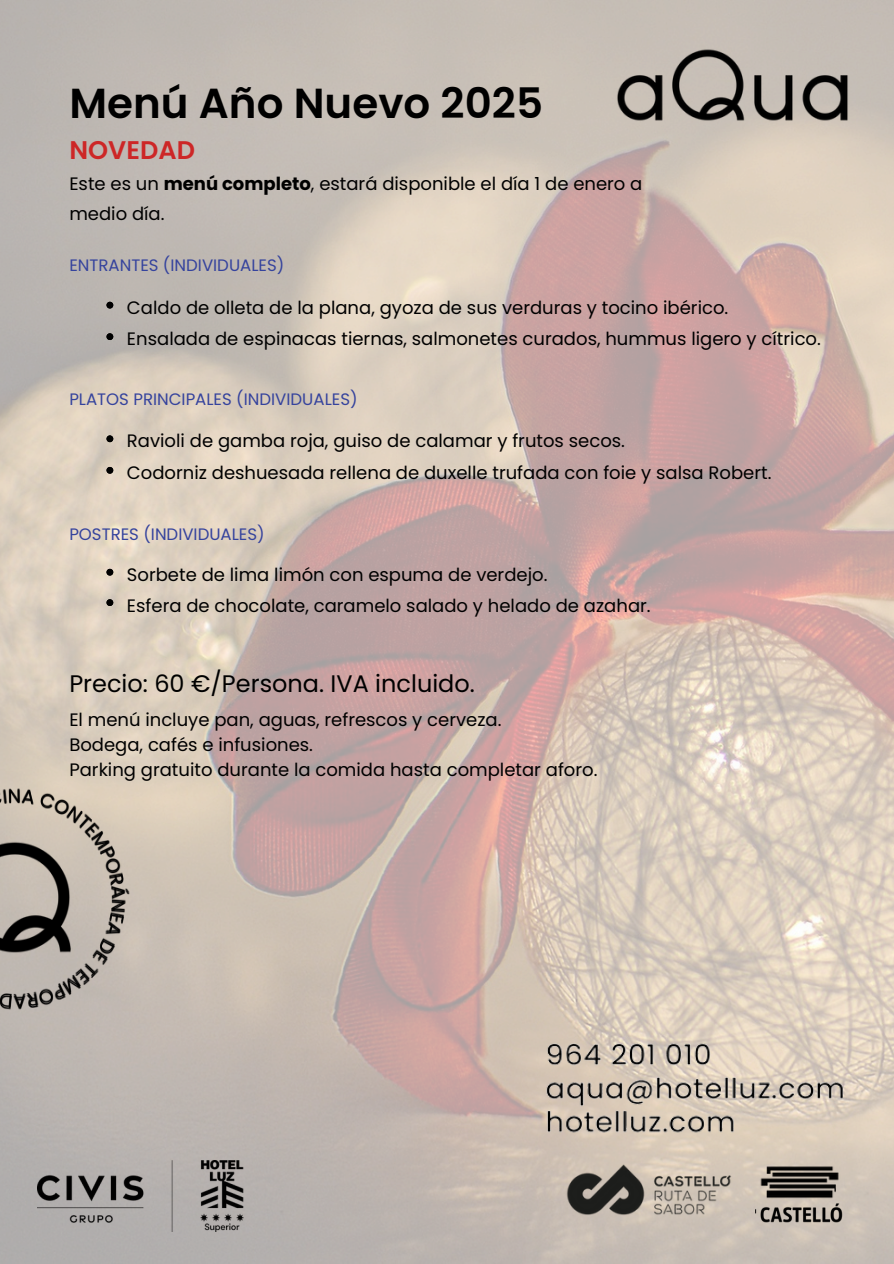
<style>
.page{position:relative;width:894px;height:1264px;background:#fff}
.page>*{position:absolute;margin:0;border:0;box-sizing:border-box;transform-origin:0 0}
.t1{font:600 42px "Poppins";color:#000}
.t2{font:600 25.5px "Poppins";color:#cd2727}
.t3{font:24px "Poppins";color:#000}
.t4{font:18px/30.3px "Poppins";color:#000}
.t5{font:16.5px "Poppins";color:#35439d}
.s1{font-weight:700}
</style>
<div class="page">
<img style="left:0;top:0;width:893px;height:1263px">
<img style="left:521px;top:1004px;width:372px;height:150px">
<img style="left:37px;top:1160px;width:206px;height:71px">
<img style="left:545px;top:1157px;width:199px;height:77px">
<img style="left:755px;top:1160px;width:89px;height:39px">
<img style="left:755px;top:1202px;width:88px;height:21px">
<img style="left:604px;top:12px;width:256px;height:145px">
<svg style="left:106px;top:302px;width:7px;height:6px"></svg>
<svg style="left:106px;top:333px;width:7px;height:7px"></svg>
<svg style="left:106px;top:435px;width:7px;height:7px"></svg>
<svg style="left:106px;top:467px;width:7px;height:6px"></svg>
<svg style="left:106px;top:569px;width:7px;height:6px"></svg>
<svg style="left:106px;top:599px;width:7px;height:7px"></svg>
<img style="left:0;top:783px;width:132px;height:232px">
<h2 class="t1" style="left:69px;top:73px;width:475px">Menú Año Nuevo 2025</h2>
<p class="t2" style="left:69px;top:132px;width:127px">NOVEDAD</p>
<h2 class="t4" style="left:69px;top:168px;width:574px">Este es un <span class="s1">menú completo</span>, estará disponible el día 1 de enero a medio día.</h2>
<p class="t5" style="left:69px;top:253px;width:216px">ENTRANTES (INDIVIDUALES)</p>
<p class="t4" style="left:127px;top:291px;width:695px;line-height:31.5px">Caldo de olleta de la plana, gyoza de sus verduras y tocino ibérico.<br>Ensalada de espinacas tiernas, salmonetes curados, hummus ligero y cítrico.</p>
<p class="t5" style="left:69px;top:387px;width:289px">PLATOS PRINCIPALES (INDIVIDUALES)</p>
<p class="t4" style="left:127px;top:425px;width:645px;line-height:31.5px">Ravioli de gamba roja, guiso de calamar y frutos secos.<br>Codorniz deshuesada rellena de duxelle trufada con foie y salsa Robert.</p>
<p class="t5" style="left:69px;top:522px;width:197px">POSTRES (INDIVIDUALES)</p>
<h1 class="t4" style="left:127px;top:560px;width:525px">Sorbete de lima limón con espuma de verdejo.<br>Esfera de chocolate, caramelo salado y helado de azahar.</h1>
<p class="t3" style="left:69px;top:667px;width:407px">Precio: 60 €/Persona. IVA incluido.</p>
<p class="t4" style="left:69px;top:707px;width:529px;line-height:24.8px">El menú incluye pan, aguas, refrescos y cerveza.<br>Bodega, cafés e infusiones.<br>Parking gratuito durante la comida hasta completar aforo.</p>
</div>
